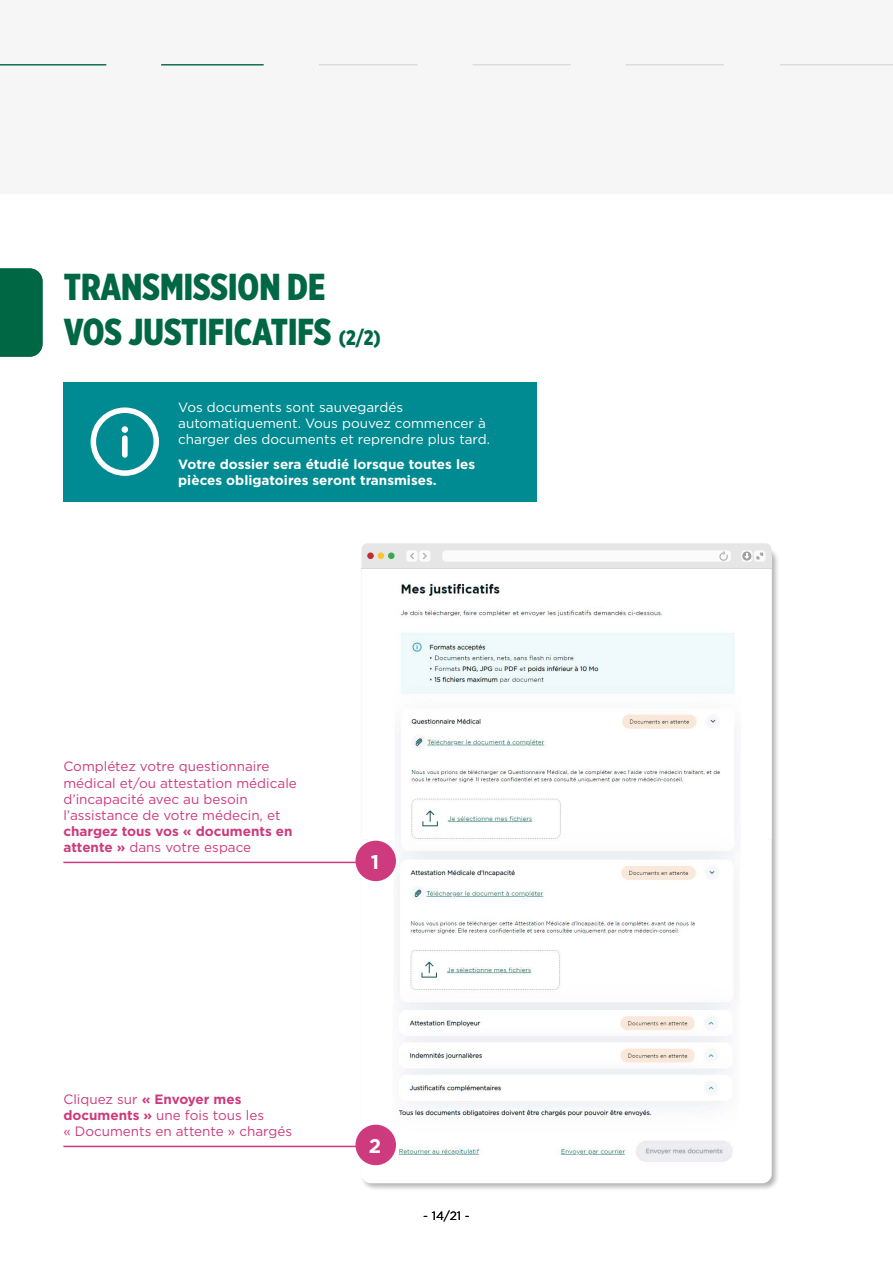
<style>
.page{position:relative;width:893px;height:1263px;background:#fff}
.page>*{position:absolute;margin:0;border:0;box-sizing:border-box;transform-origin:0 0}
.t1{font:900 37.5px "Gotham X Narrow";color:#006745}
.t2{font:700 19.8px "Gotham";color:#fff}
.t3{font:13.5px/16.2px "Gotham";color:#cd3a7d}
.Annotation{font:13.5px/16.2px "Gotham";color:#fff}
.Annotation-2{font:700 13.5px/16.2px "Gotham";color:#fff}
.t4{font:12px "Gotham";color:#000}
.s1{font-size:21px}
.s2{font-weight:700}
</style>
<div class="page">
<div style="left:359px;top:547px;width:421px;height:644px;background:#000;opacity:.3"></div>
<div style="left:361px;top:543px;width:410px;height:25px;background:#e7e6e6"></div>
<svg style="left:361px;top:569px;width:410px;height:270px"></svg>
<div style="left:367px;top:552px;width:7px;height:7px;background:#c12c32;border-radius:50%"></div>
<div style="left:378px;top:552px;width:6px;height:7px;background:#fac334;border-radius:50%"></div>
<div style="left:388px;top:552px;width:7px;height:7px;background:#39ab4a;border-radius:50%"></div>
<div style="left:406px;top:550px;width:12px;height:12px;background:#fbfbfb;border-radius:3px"></div>
<div style="left:419px;top:550px;width:11px;height:12px;background:#fbfbfb;border-radius:3px"></div>
<svg style="left:423px;top:553px;width:4px;height:6px"></svg>
<svg style="left:410px;top:553px;width:4px;height:6px"></svg>
<hr style="left:361px;top:568px;width:410px;height:1px;background:#e7e6e6">
<div style="left:442px;top:550px;width:289px;height:12px;background:#fbfbfb;border-radius:4px"></div>
<div style="left:754px;top:550px;width:11px;height:12px;background:#fbfbfb;border-radius:3px"></div>
<svg style="left:741px;top:550px;width:11px;height:12px"></svg>
<svg style="left:742px;top:551px;width:9px;height:10px"></svg>
<svg style="left:744px;top:553px;width:5px;height:6px"></svg>
<svg style="left:756px;top:553px;width:7px;height:6px"></svg>
<svg style="left:719px;top:551px;width:9px;height:10px"></svg>
<img style="left:369px;top:573px;width:397px;height:604px">
<div style="left:355px;top:1125px;width:41px;height:40px;background:#cd3a7d;border-radius:50%"></div>
<hr style="left:63px;top:1146px;width:298px;height:1px;background:#cd3a7d">
<hr style="left:63px;top:862px;width:298px;height:1px;background:#cd3a7d">
<div style="left:355px;top:841px;width:41px;height:40px;background:#cd3a7d;border-radius:50%"></div>
<div style="left:64px;top:383px;width:473px;height:119px;background:#008a91"></div>
<svg style="left:91px;top:407px;width:68px;height:69px"></svg>
<div style="left:0;top:268px;width:43px;height:89px;background:#006745"></div>
<div style="left:0;top:0;width:893px;height:193px;background:#f5f6f5"></div>
<hr style="left:319px;top:64px;width:98px;height:1px;background:#dadada">
<hr style="left:472px;top:64px;width:99px;height:1px;background:#dadada">
<hr style="left:626px;top:64px;width:98px;height:1px;background:#dadada">
<hr style="left:780px;top:64px;width:113px;height:1px;background:#dadada">
<hr style="left:161px;top:64px;width:103px;height:1px;background:#006745">
<hr style="left:0;top:64px;width:106px;height:1px;background:#006745">
<p class="t1" style="left:64px;top:263px;width:263px">TRANSMISSION DE</p>
<p class="t1" style="left:64px;top:308px;width:318px">VOS JUSTIFICATIFS <span class="s1">(2/2)</span></p>
<p class="Annotation" style="left:178px;top:399px;width:313px">Vos documents sont sauvegardés automatiquement. Vous pouvez commencer à charger des documents et reprendre plus tard.</p>
<p class="Annotation-2" style="left:178px;top:456px;width:298px">Votre dossier sera étudié lorsque toutes les pièces obligatoires seront transmises.</p>
<p class="t3" style="left:63px;top:758px;width:235px">Complétez votre questionnaire médical et/ou attestation médicale d’incapacité avec au besoin l’assistance de votre médecin, et <span class="s2">chargez tous vos « documents en attente »</span> dans votre espace</p>
<p class="t2" style="left:371px;top:849px;width:10px">1</p>
<p class="t3" style="left:63px;top:1091px;width:230px">Cliquez sur <span class="s2">« Envoyer mes documents »</span> une fois tous les<br>« Documents en attente » chargés</p>
<p class="t2" style="left:369px;top:1133px;width:14px">2</p>
<p class="t4" style="left:423px;top:1208px;width:48px">- 14/21 -</p>
</div>
